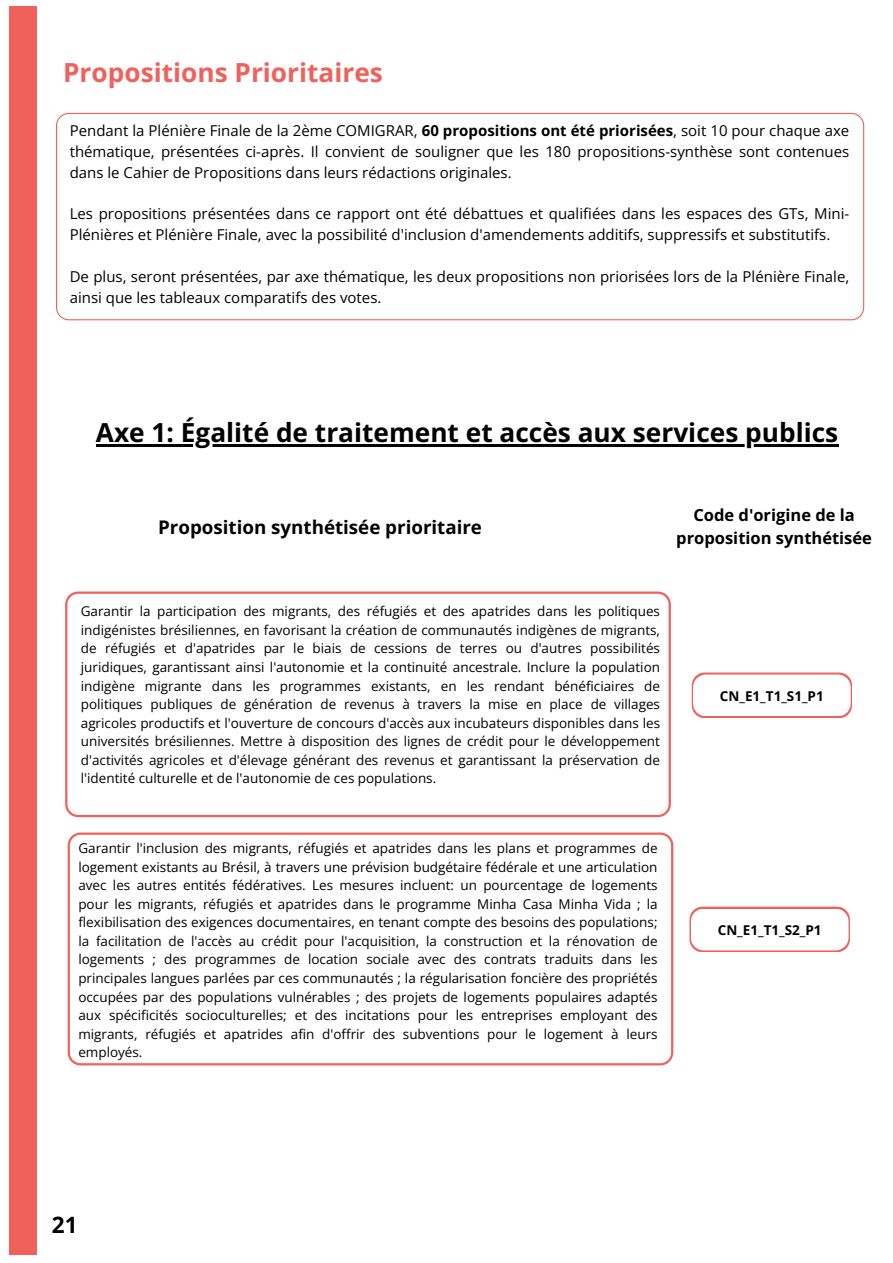
<style>
.page{position:relative;width:893px;height:1263px;background:#fff}
.page>*{position:absolute;margin:0;border:0;box-sizing:border-box;transform-origin:0 0}
.t1{font:700 26.25px "Open Sans";color:#000}
.t2{font:700 26.25px "Open Sans";color:#f0615b}
.t3{font:700 22.5px "Open Sans";color:#000}
.t4{font:700 18.75px "Open Sans";color:#000}
.t5{font:700 16.5px/23.1px "Open Sans";color:#000;text-align:center}
.t6{font:15px/20.9px "Open Sans";color:#000}
.t7{font:13.5px/18.6px "Open Sans";color:#000;text-align:justify}
.t8{font:700 13.5px "Open Sans";color:#000}
.s1{font-weight:700}
</style>
<div class="page">
<div style="left:9px;top:6px;width:27px;height:1249px;background:#f0615b"></div>
<svg style="left:56px;top:113px;width:808px;height:207px"></svg>
<hr style="left:96px;top:444px;width:742px;height:2px;background:#000">
<svg style="left:65px;top:591px;width:605px;height:226px"></svg>
<svg style="left:692px;top:672px;width:160px;height:46px"></svg>
<svg style="left:68px;top:832px;width:605px;height:233px"></svg>
<svg style="left:689px;top:907px;width:161px;height:45px"></svg>
<h1 class="t2" style="left:63px;top:54px;width:321px">Propositions Prioritaires</h1>
<p class="t6" style="left:70px;top:120px;width:781px;text-align:justify">Pendant la Plénière Finale de la 2ème COMIGRAR, <span class="s1">60 propositions ont été priorisées</span>, soit 10 pour chaque axe thématique, présentées ci-après. Il convient de souligner que les 180 propositions-synthèse sont contenues dans le Cahier de Propositions dans leurs rédactions originales.</p>
<p class="t6" style="left:70px;top:203px;width:781px">Les propositions présentées dans ce rapport ont été débattues et qualifiées dans les espaces des GTs, Mini-<br>Plénières et Plénière Finale, avec la possibilité d'inclusion d'amendements additifs, suppressifs et substitutifs.</p>
<p class="t6" style="left:70px;top:266px;width:781px">De plus, seront présentées, par axe thématique, les deux propositions non priorisées lors de la Plénière Finale, ainsi que les tableaux comparatifs des votes.</p>
<h1 class="t1" style="left:96px;top:414px;width:744px">Axe 1: Égalité de traitement et accès aux services publics</h1>
<h3 class="t4" style="left:158px;top:514px;width:325px">Proposition synthétisée prioritaire</h3>
<p class="t5" style="left:676px;top:503px;width:197px">Code d'origine de la proposition synthétisée</p>
<p class="t7" style="left:81px;top:602px;width:581px">Garantir la participation des migrants, des réfugiés et des apatrides dans les politiques indigénistes brésiliennes, en favorisant la création de communautés indigènes de migrants, de réfugiés et d'apatrides par le biais de cessions de terres ou d'autres possibilités juridiques, garantissant ainsi l'autonomie et la continuité ancestrale. Inclure la population indigène migrante dans les programmes existants, en les rendant bénéficiaires de politiques publiques de génération de revenus à travers la mise en place de villages agricoles productifs et l'ouverture de concours d'accès aux incubateurs disponibles dans les universités brésiliennes. Mettre à disposition des lignes de crédit pour le développement d'activités agricoles et d'élevage générant des revenus et garantissant la préservation de l'identité culturelle et de l'autonomie de ces populations.</p>
<p class="t7" style="left:78px;top:838px;width:581px">Garantir l'inclusion des migrants, réfugiés et apatrides dans les plans et programmes de logement existants au Brésil, à travers une prévision budgétaire fédérale et une articulation avec les autres entités fédératives. Les mesures incluent: un pourcentage de logements pour les migrants, réfugiés et apatrides dans le programme Minha Casa Minha Vida ; la flexibilisation des exigences documentaires, en tenant compte des besoins des populations; la facilitation de l'accès au crédit pour l'acquisition, la construction et la rénovation de logements ; des programmes de location sociale avec des contrats traduits dans les principales langues parlées par ces communautés ; la régularisation foncière des propriétés occupées par des populations vulnérables ; des projets de logements populaires adaptés aux spécificités socioculturelles; et des incitations pour les entreprises employant des migrants, réfugiés et apatrides afin d'offrir des subventions pour le logement à leurs employés.</p>
<p class="t8" style="left:720px;top:687px;width:105px">CN_E1_T1_S1_P1</p>
<p class="t8" style="left:717px;top:921px;width:105px">CN_E1_T1_S2_P1</p>
<h2 class="t3" style="left:52px;top:1209px;width:27px">21</h2>
</div>
